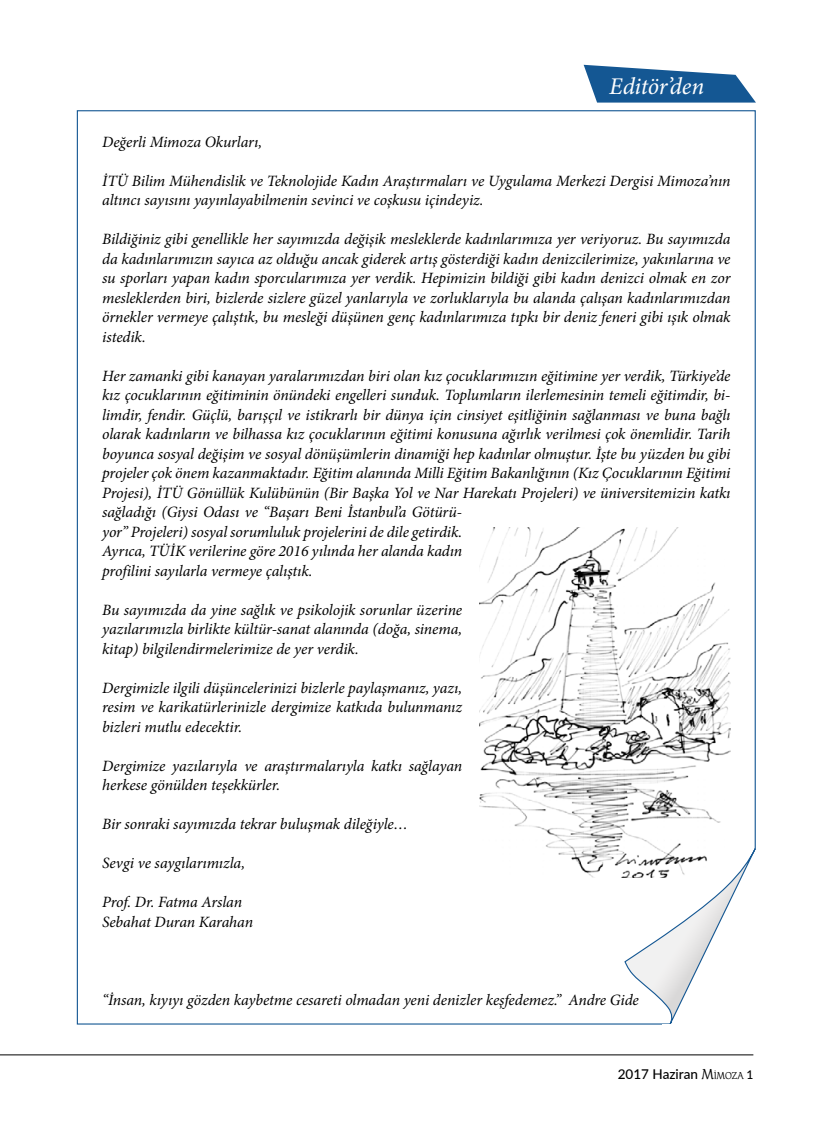
<style>
.page{position:relative;width:830px;height:1127px;background:#fff}
.page>*{position:absolute;margin:0;border:0;box-sizing:border-box;transform-origin:0 0}
.t1{font:italic 24px "Minion Pro";letter-spacing:-.01em;color:#fff}
.t2{font:italic 15.75px/19.5px "Minion Pro";letter-spacing:-.01em;color:#000}
.t3{font:500 13.5px "Lato";color:#000}
.s1{font-family:"Althea";font-weight:400;font-size:15px}
.s2{font-family:"Althea";font-weight:400;font-size:10.5px}
.s3{font-size:12px}
</style>
<div class="page">
<hr style="left:0;top:1054px;width:753px;height:1px;background:#000">
<svg style="left:583px;top:65px;width:172px;height:38px"></svg>
<img style="left:479px;top:528px;width:251px;height:350px">
<svg style="left:616px;top:817px;width:140px;height:239px"></svg>
<div style="left:661px;top:1024px;width:105px;height:9px;background:#fff"></div>
<h1 class="t1" style="left:609px;top:70px;width:96px">Editör’den</h1>
<p class="t2" style="left:102px;top:132px;width:161px">Değerli Mimoza Okurları,</p>
<p class="t2" style="left:102px;top:171px;width:629px">İTÜ Bilim Mühendislik ve Teknolojide Kadın Araştırmaları ve Uygulama Merkezi Dergisi Mimoza’nın altıncı sayısını yayınlayabilmenin sevinci ve coşkusu içindeyiz.</p>
<p class="t2" style="left:102px;top:230px;width:629px;text-align:justify">Bildiğiniz gibi genellikle her sayımızda değişik mesleklerde kadınlarımıza yer veriyoruz. Bu sayımızda da kadınlarımızın sayıca az olduğu ancak giderek artış gösterdiği kadın denizcilerimize, yakınlarına ve su sporları yapan kadın sporcularımıza yer verdik. Hepimizin bildiği gibi kadın denizci olmak en zor mesleklerden biri, bizlerde sizlere güzel yanlarıyla ve zorluklarıyla bu alanda çalışan kadınlarımızdan örnekler vermeye çalıştık, bu mesleği düşünen genç kadınlarımıza tıpkı bir deniz feneri gibi ışık olmak istedik.</p>
<p class="t2" style="left:102px;top:366px;width:629px">Her zamanki gibi kanayan yaralarımızdan biri olan kız çocuklarımızın eğitimine yer verdik, Türkiye’de kız çocuklarının eğitiminin önündeki engelleri sunduk. Toplumların ilerlemesinin temeli eğitimdir, bi&shy;limdir, fendir. Güçlü, barışçıl ve istikrarlı bir dünya için cinsiyet eşitliğinin sağlanması ve buna bağlı olarak kadınların ve bilhassa kız çocuklarının eğitimi konusuna ağırlık verilmesi çok önemlidir. Tarih boyunca sosyal değişim ve sosyal dönüşümlerin dinamiği hep kadınlar olmuştur. İşte bu yüzden bu gibi projeler çok önem kazanmaktadır. Eğitim alanında Milli Eğitim Bakanlığının (Kız Çocuklarının Eğitimi Projesi), İTÜ Gönüllük Kulübünün (Bir Başka Yol ve Nar Harekatı Projeleri) ve üniversitemizin katkı sağladığı (Giysi Odası ve “Başarı Beni İstanbul’a Götürü-<br>yor” Projeleri) sosyal sorumluluk projelerini de dile getirdik.<br>Ayrıca, TÜİK verilerine göre 2016 yılında her alanda kadın<br>profilini sayılarla vermeye çalıştık.</p>
<p class="t2" style="left:102px;top:600px;width:361px;text-align:justify">Bu sayımızda da yine sağlık ve psikolojik sorunlar üzerine yazılarımızla birlikte kültür-sanat alanında (doğa, sinema, kitap) bilgilendirmelerimize de yer verdik.</p>
<p class="t2" style="left:102px;top:678px;width:361px;text-align:justify">Dergimizle ilgili düşüncelerinizi bizlerle paylaşmanız, yazı, resim ve karikatürlerinizle dergimize katkıda bulunmanız bizleri mutlu edecektir.</p>
<p class="t2" style="left:102px;top:756px;width:361px">Dergimize yazılarıyla ve araştırmalarıyla katkı sağlayan herkese gönülden teşekkürler.</p>
<p class="t2" style="left:102px;top:814px;width:307px">Bir sonraki sayımızda tekrar buluşmak dileğiyle…</p>
<p class="t2" style="left:102px;top:853px;width:144px">Sevgi ve saygılarımızla,</p>
<p class="t2" style="left:102px;top:892px;width:152px">Prof. Dr. Fatma Arslan<br>Sebahat Duran Karahan</p>
<p class="t2" style="left:102px;top:990px;width:538px">“İnsan, kıyıyı gözden kaybetme cesareti olmadan yeni denizler keşfedemez.” Andre Gide</p>
<p class="t3" style="left:617px;top:1064px;width:137px">2017 Haziran <span class="s1">M</span><span class="s2">İMOZA</span> <span class="s3">1</span></p>
</div>
